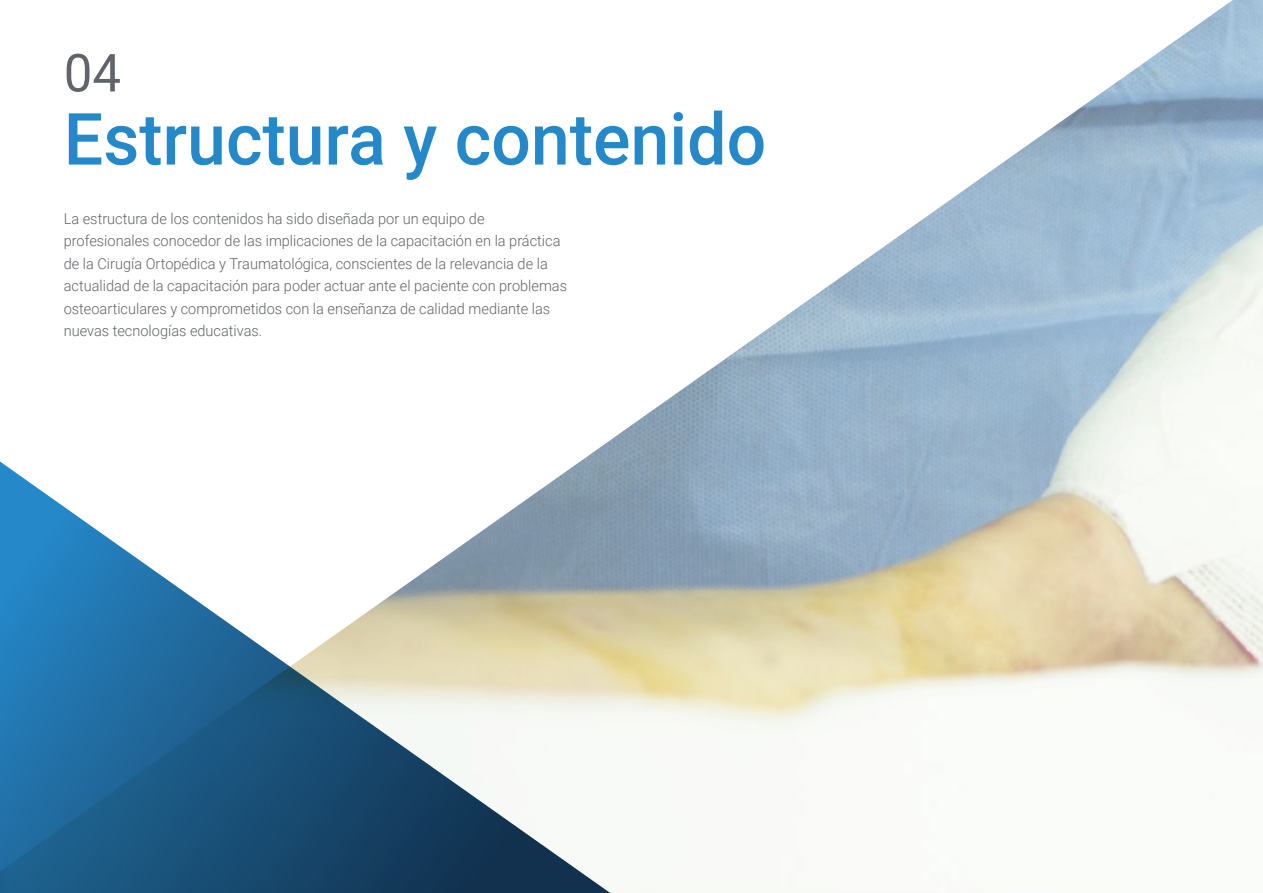
<style>
.page{position:relative;width:1263px;height:893px;background:#fff}
.page>*{position:absolute;margin:0;border:0;box-sizing:border-box;transform-origin:0 0}
.t1{font:500 72px "Roboto";color:#2488c9}
.t2{font:52.5px "Roboto";color:#61646a}
.t3{font:300 15px/22.5px "Roboto";color:#61646a}
</style>
<div class="page">
<img style="left:602px;top:0;width:661px;height:730px">
<svg style="left:0;top:446px;width:640px;height:447px"></svg>
<h2 class="t2" style="left:64px;top:36px;width:59px">04</h2>
<h1 class="t1" style="left:64px;top:89px;width:704px">Estructura y contenido</h1>
<p class="t3" style="left:64px;top:207px;width:505px">La estructura de los contenidos ha sido diseñada por un equipo de profesionales conocedor de las implicaciones de la capacitación en la práctica de la Cirugía Ortopédica y Traumatológica, conscientes de la relevancia de la actualidad de la capacitación para poder actuar ante el paciente con problemas osteoarticulares y comprometidos con la enseñanza de calidad mediante las nuevas tecnologías educativas.</p>
</div>
